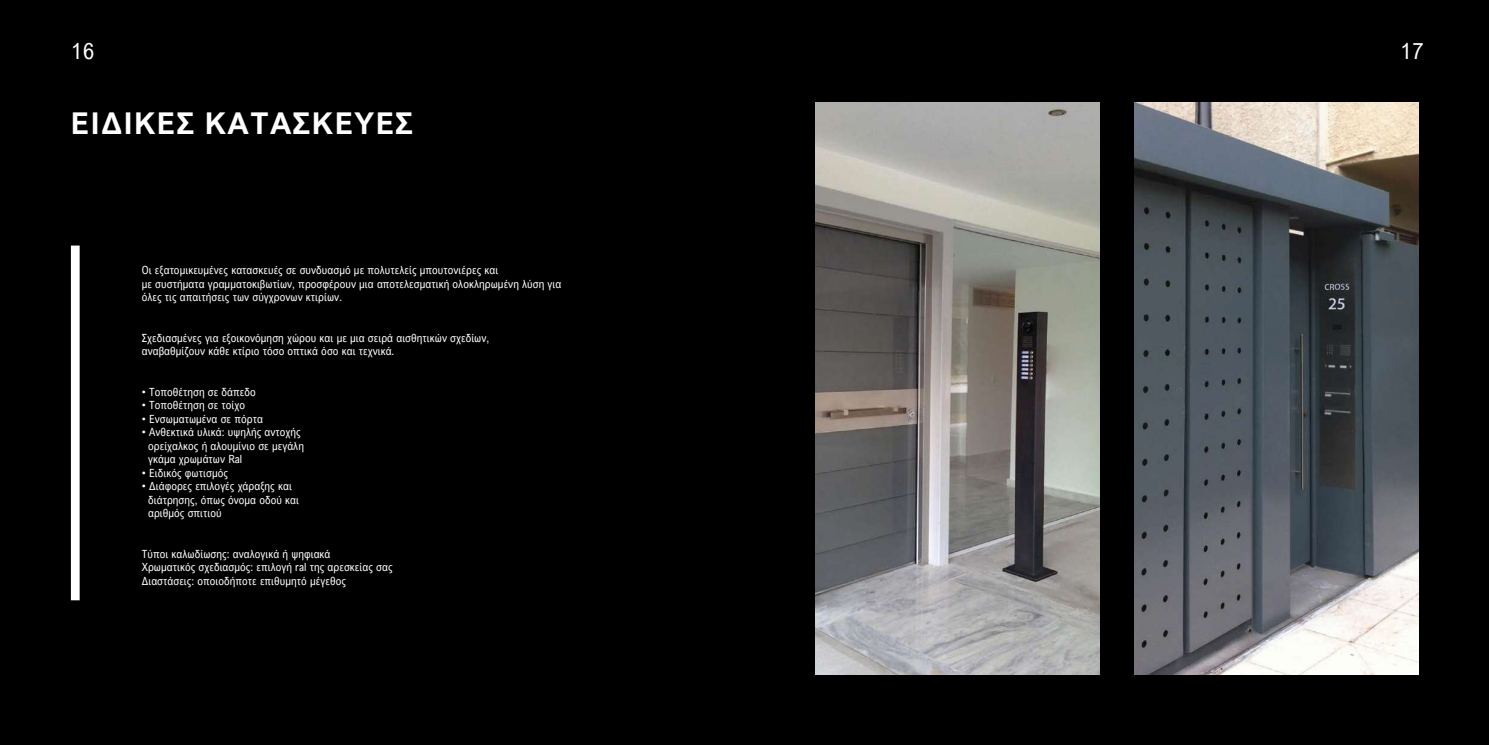
<style>
.page{position:relative;width:1489px;height:745px;background:#fff}
.page>*{position:absolute;margin:0;border:0;box-sizing:border-box;transform-origin:0 0}
.t1{font:700 30px "Arial Nova";letter-spacing:.05em;color:#fff}
.t2{font:22.5px "Arial Nova Cond";color:#fff}
.t3{font:11.25px/13.5px "Arial Nova Cond";letter-spacing:.005em;color:#fff}
</style>
<div class="page">
<div style="left:0;top:0;width:1488px;height:744px;background:#000"></div>
<img style="left:815px;top:103px;width:283px;height:570px">
<img style="left:1134px;top:103px;width:283px;height:570px">
<div style="left:71px;top:245px;width:9px;height:355px;background:#fff"></div>
<h2 class="t2" style="left:71px;top:37px;width:25px">16</h2>
<h2 class="t2" style="left:1399px;top:37px;width:25px">17</h2>
<h1 class="t1" style="left:71px;top:106px;width:343px">ΕΙΔΙΚΕΣ ΚΑΤΑΣΚΕΥΕΣ</h1>
<p class="t3" style="left:142px;top:263px;width:421px">Οι εξατομικευμένες κατασκευές σε συνδυασμό με πολυτελείς μπουτονιέρες και<br>με συστήματα γραμματοκιβωτίων, προσφέρουν μια αποτελεσματική ολοκληρωμένη λύση για όλες τις απαιτήσεις των σύγχρονων κτιρίων.</p>
<p class="t3" style="left:142px;top:330px;width:349px">Σχεδιασμένες για εξοικονόμηση χώρου και με μια σειρά αισθητικών σχεδίων, αναβαθμίζουν κάθε κτίριο τόσο οπτικά όσο και τεχνικά.</p>
<p class="t3" style="left:142px;top:384px;width:115px">• Τοποθέτηση σε δάπεδο</p>
<p class="t3" style="left:142px;top:398px;width:105px">• Τοποθέτηση σε τοίχο</p>
<p class="t3" style="left:142px;top:411px;width:123px">• Ενσωματωμένα σε πόρτα</p>
<p class="t3" style="left:148px;top:425px;width:157px;text-indent:-6px">• Ανθεκτικά υλικά: υψηλής αντοχής ορείχαλκος ή αλουμίνιο σε μεγάλη γκάμα χρωμάτων Ral</p>
<p class="t3" style="left:142px;top:465px;width:88px">• Ειδικός φωτισμός</p>
<p class="t3" style="left:148px;top:479px;width:152px;text-indent:-6px">• Διάφορες επιλογές χάραξης και διάτρησης, όπως όνομα οδού και αριθμός σπιτιού</p>
<p class="t3" style="left:142px;top:546px;width:252px">Τύποι καλωδίωσης: αναλογικά ή ψηφιακά<br>Χρωματικός σχεδιασμός: επιλογή ral της αρεσκείας σας<br>Διαστάσεις: οποιοδήποτε επιθυμητό μέγεθος</p>
</div>
